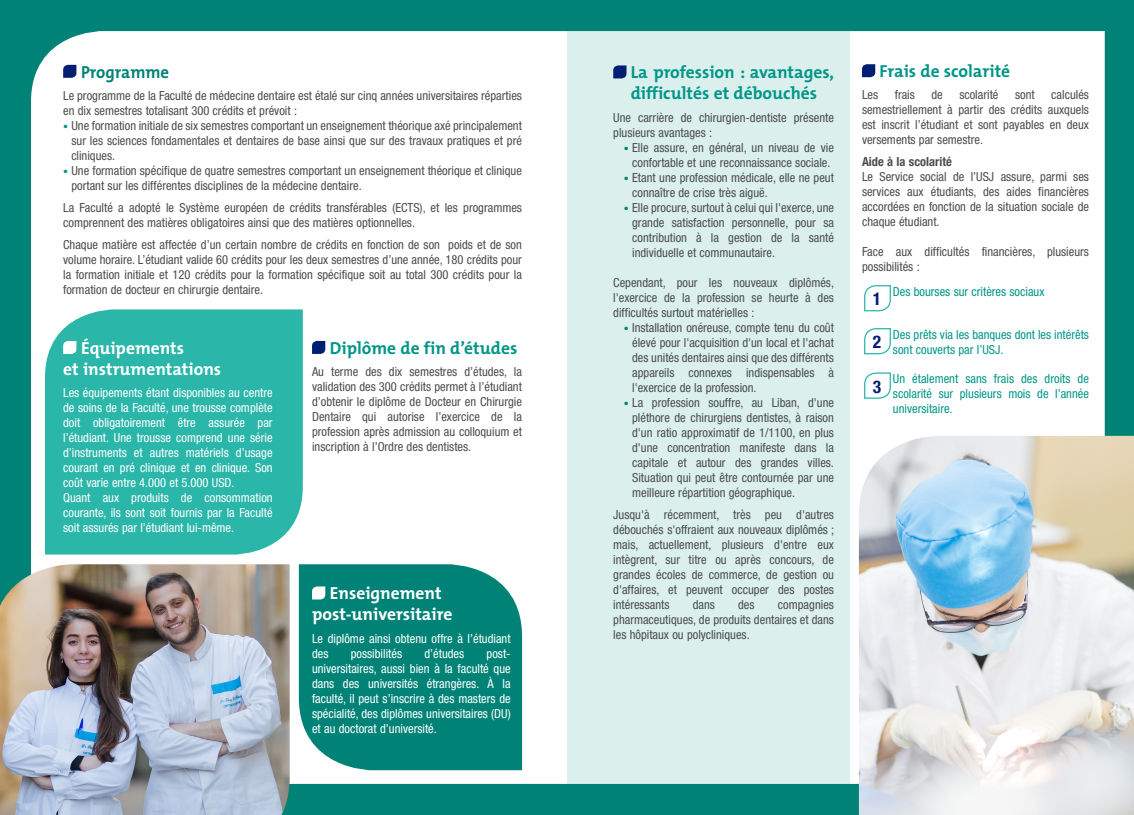
<style>
.page{position:relative;width:1134px;height:815px;background:#008376}
.page>*{position:absolute;margin:0;border:0;box-sizing:border-box;transform-origin:0 0}
.t1{font:700 17.5px/21px "The Mix";color:#009689}
.t2{font:700 17.5px "The Mix";color:#fff}
.t3{font:700 17.5px "The Mix";color:#008376;scale:.96 1}
.t4{font:700 condensed 17.5px "Helvetica Neue";color:#001e72}
.t5{font:condensed 12.5px/15px "Helvetica Neue";color:#4b4c4d;text-align:justify}
.t6{font:condensed 12.5px/15px "Helvetica Neue";color:#fff;text-align:justify}
.t7{font:condensed 12.5px/15px "Helvetica Neue";color:#009689}
.t8{font:700 condensed 12.5px "Helvetica Neue";color:#4b4c4d}
.s1{font-size:10px;color:#009689}
.s2{font-size:10px;color:#008376}
</style>
<div class="page">
<div style="left:31px;top:31px;width:1074px;height:753px;background:#fff"></div>
<svg style="left:862px;top:64px;width:13px;height:13px"></svg>
<div style="left:45px;top:309px;width:258px;height:246px;background:#2bb6aa"></div>
<svg style="left:863px;top:284px;width:28px;height:28px"></svg>
<svg style="left:863px;top:327px;width:28px;height:28px"></svg>
<svg style="left:863px;top:372px;width:28px;height:27px"></svg>
<img style="left:0;top:564px;width:290px;height:251px">
<svg style="left:63px;top:341px;width:13px;height:13px"></svg>
<svg style="left:312px;top:341px;width:13px;height:13px"></svg>
<svg style="left:63px;top:65px;width:13px;height:13px"></svg>
<svg style="left:299px;top:564px;width:223px;height:206px"></svg>
<svg style="left:312px;top:586px;width:13px;height:13px"></svg>
<div style="left:567px;top:31px;width:283px;height:753px;background:#dbf0ed"></div>
<svg style="left:613px;top:65px;width:13px;height:13px"></svg>
<img style="left:859px;top:436px;width:275px;height:379px">
<p class="t3" style="left:81px;top:57px;width:93px">Programme</p>
<p class="t5" style="left:63px;top:88px;width:460px">Le programme de la Faculté de médecine dentaire est étalé sur cinq années universitaires réparties en dix semestres totalisant 300 crédits et prévoit :</p>
<p class="t5" style="left:71px;top:118px;width:452px;text-indent:-8px"><span class="s1">•</span> Une formation initiale de six semestres comportant un enseignement théorique axé principalement sur les sciences fondamentales et dentaires de base ainsi que sur des travaux pratiques et pré cliniques.</p>
<p class="t5" style="left:71px;top:163px;width:452px;text-indent:-8px"><span class="s1">•</span> Une formation spécifique de quatre semestres comportant un enseignement théorique et clinique portant sur les différentes disciplines de la médecine dentaire.</p>
<p class="t5" style="left:63px;top:200px;width:460px">La Faculté a adopté le Système européen de crédits transférables (ECTS), et les programmes comprennent des matières obligatoires ainsi que des matières optionnelles.</p>
<p class="t5" style="left:63px;top:237px;width:460px">Chaque matière est affectée d’un certain nombre de crédits en fonction de son poids et de son volume horaire. L’étudiant valide 60 crédits pour les deux semestres d’une année, 180 crédits pour la formation initiale et 120 crédits pour la formation spécifique soit au total 300 crédits pour la formation de docteur en chirurgie dentaire.</p>
<p class="t2" style="left:81px;top:333px;width:104px">Équipements</p>
<p class="t2" style="left:63px;top:354px;width:160px">et instrumentations</p>
<p class="t6" style="left:63px;top:385px;width:211px">Les équipements étant disponibles au centre de soins de la Faculté, une trousse complète doit obligatoirement être assurée par l’étudiant. Une trousse comprend une série d’instruments et autres matériels d’usage courant en pré clinique et en clinique. Son coût varie entre 4.000 et 5.000 USD.</p>
<p class="t6" style="left:63px;top:490px;width:211px">Quant aux produits de consommation courante, ils sont soit fournis par la Faculté soit assurés par l’étudiant lui-même.</p>
<p class="t1" style="left:330px;top:337px;width:189px">Diplôme de fin d’études</p>
<p class="t5" style="left:312px;top:364px;width:211px">Au terme des dix semestres d’études, la validation des 300 crédits permet à l’étudiant d’obtenir le diplôme de Docteur en Chirurgie Dentaire qui autorise l’exercice de la profession après admission au colloquium et inscription à l’Ordre des dentistes.</p>
<p class="t2" style="left:330px;top:579px;width:113px">Enseignement</p>
<p class="t2" style="left:312px;top:600px;width:142px">post-universitaire</p>
<p class="t6" style="left:312px;top:631px;width:200px">Le diplôme ainsi obtenu offre à l’étudiant des</p>
<p class="t6" style="left:351px;top:646px;width:53px">possibilités</p>
<p class="t6" style="left:424px;top:646px;width:41px">d’études</p>
<p class="t6" style="left:312px;top:646px;width:200px;text-indent:175px">post&shy;universitaires, aussi bien à la faculté que dans des universités étrangères. À la faculté, il peut s’inscrire à des masters de spécialité, des diplômes universitaires (DU) et au doctorat d’université.</p>
<p class="t1" style="left:631px;top:62px;width:205px">La profession : avantages, difficultés et débouchés</p>
<p class="t5" style="left:613px;top:110px;width:222px">Une carrière de chirurgien-dentiste présente plusieurs avantages :</p>
<p class="t5" style="left:624px;top:140px;width:212px;text-align:center"><span class="s2">•</span> Elle assure, en général, un niveau de vie confortable et une reconnaissance sociale.</p>
<p class="t5" style="left:632px;top:170px;width:203px;text-indent:-8px"><span class="s2">•</span> Etant une profession médicale, elle ne peut connaître de crise très aiguë.</p>
<p class="t5" style="left:632px;top:200px;width:203px;text-indent:-8px"><span class="s2">•</span> Elle procure, surtout à celui qui l'exerce, une grande satisfaction personnelle, pour sa contribution à la gestion de la santé individuelle et communautaire.</p>
<p class="t5" style="left:613px;top:275px;width:222px">Cependant, pour les nouveaux diplômés, l'exercice de la profession se heurte à des difficultés surtout matérielles :</p>
<p class="t5" style="left:632px;top:320px;width:203px;text-indent:-8px"><span class="s2">•</span> Installation onéreuse, compte tenu du coût élevé pour l'acquisition d'un local et l'achat des unités dentaires ainsi que des différents appareils connexes indispensables à l'exercice de la profession.</p>
<p class="t5" style="left:632px;top:395px;width:203px;text-indent:-8px"><span class="s2">•</span> La profession souffre, au Liban, d'une pléthore de chirurgiens dentistes, à raison d'un ratio approximatif de 1/1100, en plus d'une concentration manifeste dans la capitale et autour des grandes villes.<br>Situation qui peut être contournée par une meilleure répartition géographique.</p>
<p class="t5" style="left:613px;top:507px;width:222px">Jusqu'à récemment, très peu d'autres débouchés s'offraient aux nouveaux diplômés ; mais, actuellement, plusieurs d'entre eux intègrent, sur titre ou après concours, de grandes écoles de commerce, de gestion ou d'affaires, et peuvent occuper des postes intéressants</p>
<p class="t5" style="left:613px;top:597px;width:222px;text-indent:165px">compagnies pharmaceutiques, de produits dentaires et dans les hôpitaux ou polycliniques.</p>
<p class="t5" style="left:693px;top:597px;width:24px">dans</p>
<p class="t5" style="left:738px;top:597px;width:18px">des</p>
<p class="t1" style="left:879px;top:60px;width:132px">Frais de scolarité</p>
<p class="t5" style="left:862px;top:87px;width:228px;text-indent:189px">calculés semestriellement à partir des crédits auxquels est inscrit l’étudiant et sont payables en deux versements par semestre.</p>
<p class="t8" style="left:862px;top:154px;width:91px">Aide à la scolarité</p>
<p class="t5" style="left:862px;top:169px;width:228px">Le Service social de l’USJ assure, parmi ses services aux étudiants, des aides financières accordées en fonction de la situation sociale de chaque étudiant.</p>
<p class="t5" style="left:862px;top:244px;width:228px">Face aux difficultés financières, plusieurs possibilités :</p>
<p class="t5" style="left:862px;top:87px;width:18px">Les</p>
<p class="t5" style="left:895px;top:87px;width:22px">frais</p>
<p class="t5" style="left:931px;top:87px;width:13px">de</p>
<p class="t5" style="left:959px;top:87px;width:41px">scolarité</p>
<p class="t5" style="left:1015px;top:87px;width:21px">sont</p>
<p class="t4" style="left:873px;top:288px;width:10px">1</p>
<p class="t4" style="left:873px;top:331px;width:10px">2</p>
<p class="t4" style="left:873px;top:376px;width:10px">3</p>
<p class="t7" style="left:893px;top:284px;width:153px">Des bourses sur critères sociaux</p>
<p class="t7" style="left:893px;top:327px;width:198px">Des prêts via les banques dont les intérêts sont couverts par l’USJ.</p>
<p class="t7" style="left:893px;top:371px;width:198px;text-align:justify">Un étalement sans frais des droits de scolarité sur plusieurs mois de l’année universitaire.</p>
</div>
